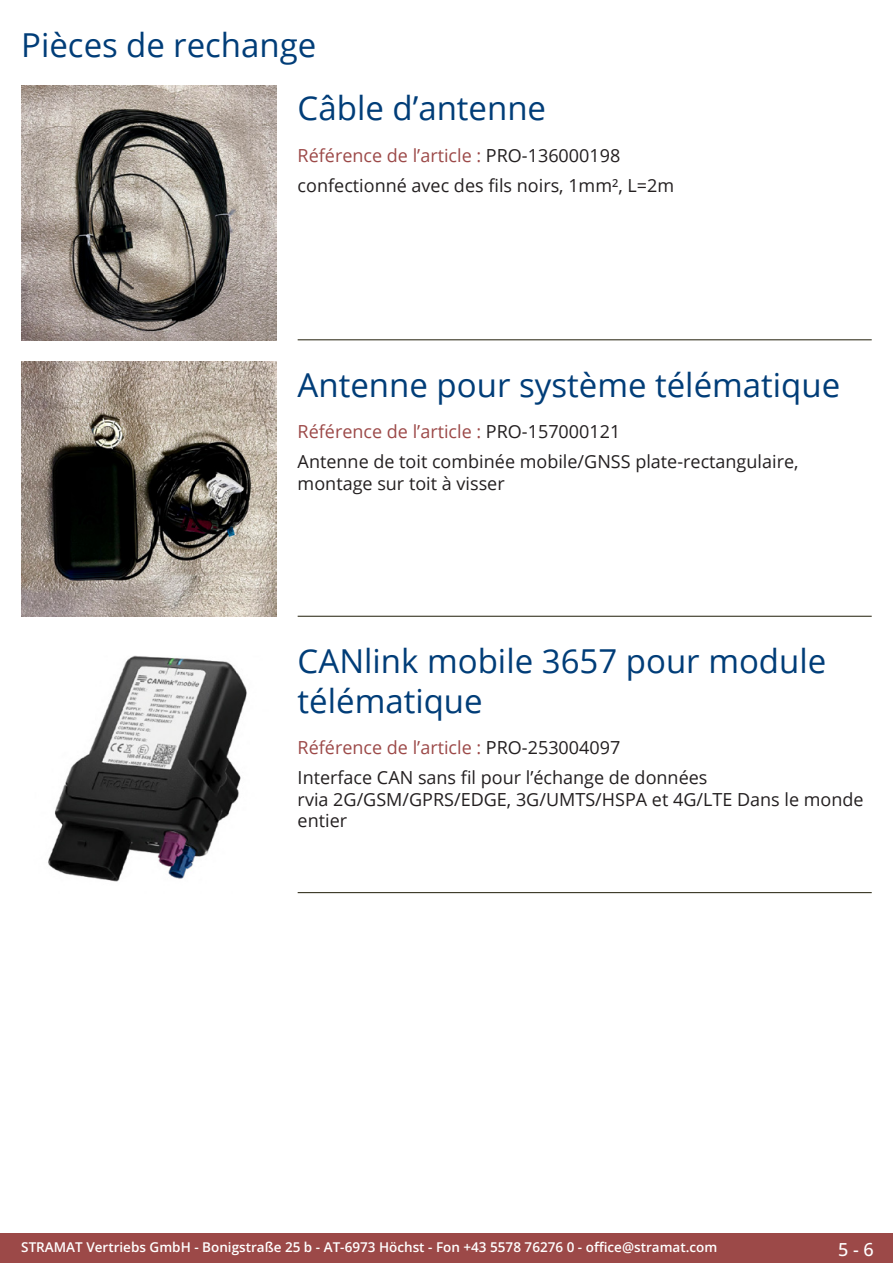
<style>
.page{position:relative;width:893px;height:1263px;background:#fff}
.page>*{position:absolute;margin:0;border:0;box-sizing:border-box;transform-origin:0 0}
.Produkttitel{font:33px/39.6px "Open Sans";color:#003d78}
.RastTitel{font:33px "Open Sans";color:#003d78}
.Beschreibung_Text{font:18px/21.6px "Open Sans";color:#231f20}
.TechDaten_Überschrif{font:18px "Open Sans";color:#9c4948}
.t1{font:500 18px "Open Sans";color:#fff}
.t2{font:600 13.5px "Open Sans";color:#fff}
.s1{color:#231f20}
</style>
<div class="page">
<div style="left:0;top:1233px;width:893px;height:30px;background:#9c4948"></div>
<hr style="left:298px;top:340px;width:574px;height:1px;background:#201d08">
<hr style="left:298px;top:616px;width:574px;height:1px;background:#201d08">
<hr style="left:298px;top:892px;width:574px;height:1px;background:#201d08">
<img style="left:21px;top:85px;width:255px;height:255px">
<img style="left:21px;top:361px;width:255px;height:256px">
<img style="left:48px;top:655px;width:199px;height:227px">
<p class="RastTitel" style="left:21px;top:22px;width:297px">Pièces de rechange</p>
<p class="Produkttitel" style="left:298px;top:88px;width:250px">Câble d’antenne</p>
<p class="TechDaten_Überschrif" style="left:298px;top:143px;width:324px">Référence de l’article : <span class="s1">PRO-136000198</span></p>
<p class="Beschreibung_Text" style="left:298px;top:174px;width:378px">confectionné avec des fils noirs, 1mm², L=2m</p>
<p class="Produkttitel" style="left:298px;top:364px;width:544px">Antenne pour système télématique</p>
<p class="TechDaten_Überschrif" style="left:298px;top:420px;width:324px">Référence de l’article : <span class="s1">PRO-157000121</span></p>
<p class="Beschreibung_Text" style="left:298px;top:450px;width:502px">Antenne de toit combinée mobile/GNSS plate-rectangulaire, montage sur toit à visser</p>
<p class="Produkttitel" style="left:298px;top:640px;width:530px">CANlink mobile 3657 pour module télématique</p>
<p class="TechDaten_Überschrif" style="left:298px;top:735px;width:324px">Référence de l’article : <span class="s1">PRO-253004097</span></p>
<p class="Beschreibung_Text" style="left:298px;top:766px;width:567px">Interface CAN sans fil pour l’échange de données<br>rvia 2G/GSM/GPRS/EDGE, 3G/UMTS/HSPA et 4G/LTE Dans le monde entier</p>
<p class="t2" style="left:21px;top:1238px;width:698px">STRAMAT Vertriebs GmbH - Bonigstraße 25 b - AT-6973 Höchst - Fon +43 5578 76276 0 - office@stramat.com</p>
<p class="t1" style="left:838px;top:1237px;width:37px">5 - 6</p>
</div>
